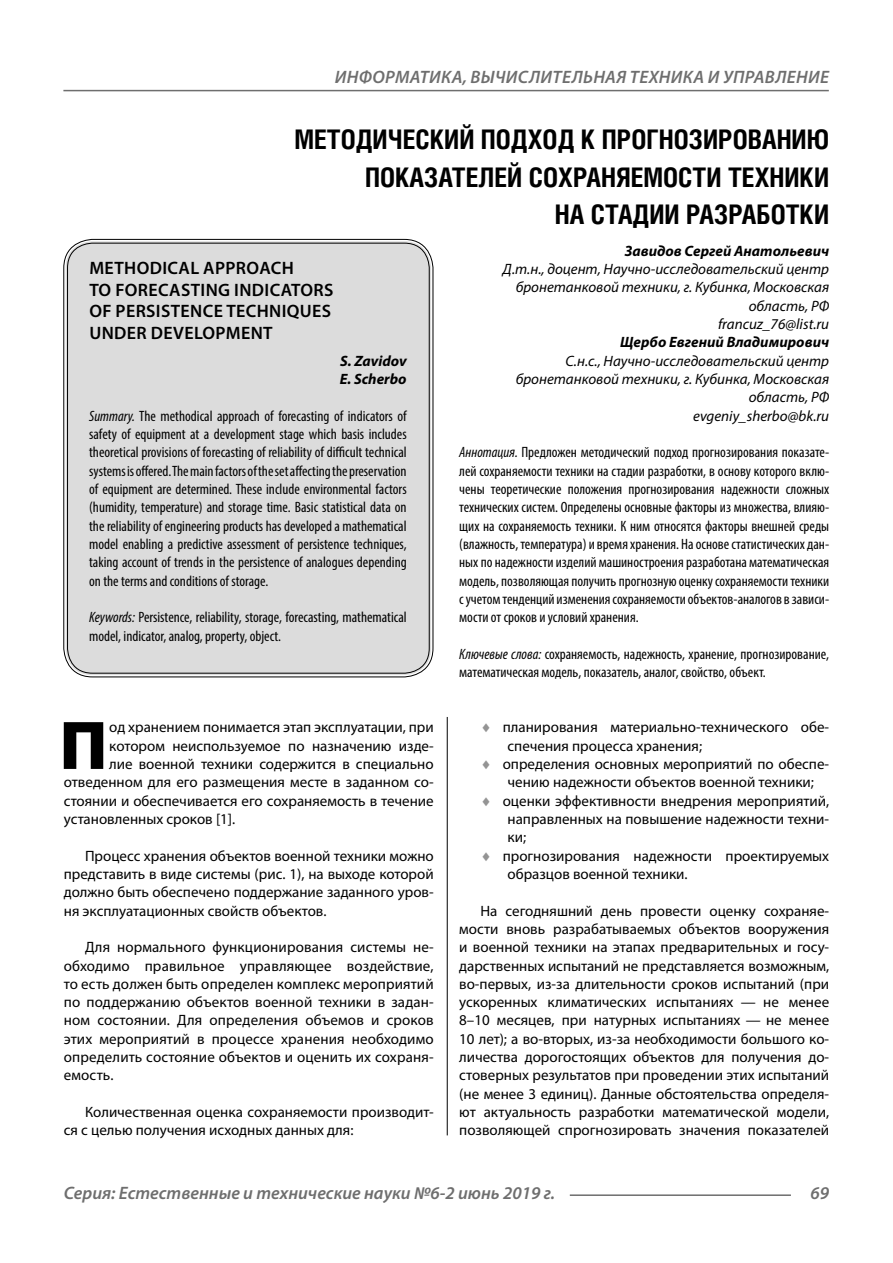
<style>
.page{position:relative;width:893px;height:1263px;background:#fff}
.page>*{position:absolute;margin:0;border:0;box-sizing:border-box;transform-origin:0 0}
.Bukvica{font:900 69.3px "Myriad Pro";color:#000}
.Header{font:700 27px/37.5px "Helios Cond C";color:#000;text-align:right}
.t1{font:italic 600 18px "Myriad Pro";letter-spacing:.005em;color:#6e6e6e}
.Header-eng{font:600 18px/21.6px "Myriad Pro";letter-spacing:.02em;color:#000}
.Normal{font:15px/18.3px "Myriad Pro";color:#000;text-align:justify}
.Annotation-rus{font:condensed 15px/18.3px "Myriad Pro";color:#000;text-align:justify}
.Annotation-eng{font:condensed 15px/18.3px "Myriad Pro";color:#000;text-align:justify}
.Bukvica-2{font:15px "Myriad Pro";color:#000}
.Author-doc{font:italic 15px/18.3px "Myriad Pro";color:#000;text-align:right}
.Author{font:italic 700 15px "Myriad Pro";color:#000}
.Author-email{font:italic 15px "Myriad Pro";color:#000}
.Author-eng{font:italic 700 15px "Myriad Pro";color:#000}
.s1{font-style:italic}
.s2{color:#949494}
</style>
<div class="page">
<hr style="left:447px;top:128px;width:1px;height:1007px;background:#000">
<div style="left:43px;top:0;width:786px;height:717px;background:#fff"></div>
<div style="left:66px;top:241px;width:365px;height:434px;background:#dcdcdc;border-radius:27px"></div>
<hr style="left:570px;top:1194px;width:221px;height:2px;background:#6e6e6e">
<hr style="left:63px;top:90px;width:766px;height:1px;background:#6e6e6e">
<p class="t1" style="left:335px;top:66px;width:496px">ИНФОРМАТИКА, ВЫЧИСЛИТЕЛЬНАЯ ТЕХНИКА И УПРАВЛЕНИЕ</p>
<p class="Header" style="left:294px;top:120px;width:536px">МЕТОДИЧЕСКИЙ ПОДХОД К ПРОГНОЗИРОВАНИЮ<br>ПОКАЗАТЕЛЕЙ СОХРАНЯЕМОСТИ ТЕХНИКИ<br>НА СТАДИИ РАЗРАБОТКИ</p>
<p class="Author" style="left:625px;top:241px;width:206px">Завидов Сергей Анатольевич</p>
<p class="Author-doc" style="left:503px;top:260px;width:328px">Д.т.н., доцент, Научно-исследовательский центр бронетанковой техники, г. Кубинка, Московская область, РФ</p>
<p class="Author-email" style="left:718px;top:315px;width:113px">francuz_76@list.ru</p>
<p class="Author" style="left:620px;top:333px;width:210px">Щербо Евгений Владимирович</p>
<p class="Author-doc" style="left:516px;top:351px;width:315px">С.н.с., Научно-исследовательский центр бронетанковой техники, г. Кубинка, Московская область, РФ</p>
<p class="Author-email" style="left:693px;top:406px;width:137px">evgeniy_sherbo@bk.ru</p>
<p class="Annotation-rus" style="left:459px;top:443px;width:371px"><span class="s1">Аннотация.</span> Предложен методический подход прогнозирования показате&shy;лей сохраняемости техники на стадии разработки, в основу которого вклю&shy;чены теоретические положения прогнозирования надежности сложных технических систем. Определены основные факторы из множества, влияю&shy;щих на сохраняемость техники. К ним относятся факторы внешней среды (влажность, температура) и время хранения. На основе статистических дан&shy;ных по надежности изделий машиностроения разработана математическая модель, позволяющая получить прогнозную оценку сохраняемости техники с учетом тенденций изменения сохраняемости объектов-аналогов в зависи&shy;мости от сроков и условий хранения.</p>
<p class="Annotation-rus" style="left:459px;top:645px;width:371px"><span class="s1">Ключевые слова:</span> сохраняемость, надежность, хранение, прогнозирование, математическая модель, показатель, аналог, свойство, объект.</p>
<p class="Header-eng" style="left:89px;top:257px;width:246px">METHODICAL APPROACH<br>TO FORECASTING INDICATORS<br>OF PERSISTENCE TECHNIQUES<br>UNDER DEVELOPMENT</p>
<p class="Author-eng" style="left:340px;top:351px;width:68px">S. Zavidov</p>
<p class="Author-eng" style="left:340px;top:369px;width:68px">E. Scherbo</p>
<p class="Annotation-eng" style="left:89px;top:406px;width:319px"><span class="s1">Summary.</span> The methodical approach of forecasting of indicators of safety of equipment at a development stage which basis includes theoretical provisions of forecasting of reliability of difficult technical systems is offered. The main factors of the set affecting the preservation of equipment are determined. These include environmental factors (humidity, temperature) and storage time. Basic statistical data on the reliability of engineering products has developed a mathematical model enabling a predictive assessment of persistence techniques, taking account of trends in the persistence of analogues depending on the terms and conditions of storage.</p>
<p class="Annotation-eng" style="left:89px;top:608px;width:319px"><span class="s1">Keywords:</span> Persistence, reliability, storage, forecasting, mathematical model, indicator, analog, property, object.</p>
<p class="Bukvica" style="left:59px;top:699px;width:50px">П</p>
<p class="Bukvica-2" style="left:109px;top:718px;width:326px">од хранением понимается этап эксплуатации, при</p>
<p class="Bukvica-2" style="left:109px;top:736px;width:326px">котором неиспользуемое по назначению изде-</p>
<p class="Bukvica-2" style="left:109px;top:755px;width:326px">лие военной техники содержится в специально</p>
<p class="Bukvica-2" style="left:64px;top:773px;width:371px">отведенном для его размещения месте в заданном со-</p>
<p class="Bukvica-2" style="left:64px;top:791px;width:371px">стоянии и обеспечивается его сохраняемость в течение</p>
<p class="Bukvica-2" style="left:64px;top:810px;width:173px">установленных сроков [1].</p>
<p class="Normal" style="left:64px;top:846px;width:371px;text-indent:21px">Процесс хранения объектов военной техники можно представить в виде системы (рис. 1), на выходе которой должно быть обеспечено поддержание заданного уров&shy;ня эксплуатационных свойств объектов.</p>
<p class="Normal" style="left:64px;top:938px;width:371px;text-indent:21px">Для нормального функционирования системы не&shy;обходимо правильное управляющее воздействие, то есть должен быть определен комплекс мероприятий по поддержанию объектов военной техники в задан&shy;ном состоянии. Для определения объемов и сроков этих мероприятий в процессе хранения необходимо определить состояние объектов и оценить их сохраня&shy;емость.</p>
<p class="Normal" style="left:64px;top:1103px;width:371px;text-indent:21px">Количественная оценка сохраняемости производит&shy;ся с целью получения исходных данных для:</p>
<p class="Normal" style="left:507px;top:718px;width:323px;text-indent:-27px"><span class="s2">♦</span> планирования материально-технического обе&shy;спечения процесса хранения;</p>
<p class="Normal" style="left:507px;top:754px;width:323px;text-indent:-27px"><span class="s2">♦</span> определения основных мероприятий по обеспе&shy;чению надежности объектов военной техники;</p>
<p class="Normal" style="left:507px;top:791px;width:323px;text-indent:-27px"><span class="s2">♦</span> оценки эффективности внедрения мероприятий, направленных на повышение надежности техни&shy;ки;</p>
<p class="Normal" style="left:507px;top:846px;width:323px;text-indent:-27px"><span class="s2">♦</span> прогнозирования надежности проектируемых образцов военной техники.</p>
<p class="Normal" style="left:459px;top:901px;width:371px;text-indent:21px">На сегодняшний день провести оценку сохраняе&shy;мости вновь разрабатываемых объектов вооружения и военной техники на этапах предварительных и госу&shy;дарственных испытаний не представляется возможным, во‑первых, из-за длительности сроков испытаний (при ускоренных климатических испытаниях — не менее 8–10 месяцев, при натурных испытаниях — не менее 10 лет); а во‑вторых, из-за необходимости большого ко&shy;личества дорогостоящих объектов для получения до&shy;стоверных результатов при проведении этих испытаний (не менее 3 единиц). Данные обстоятельства определя&shy;ют актуальность разработки математической модели, позволяющей спрогнозировать значения показателей</p>
<p class="t1" style="left:64px;top:1182px;width:493px">Серия: Естественные и технические науки №6-2 июнь 2019 г.</p>
<p class="t1" style="left:810px;top:1182px;width:20px">69</p>
</div>
